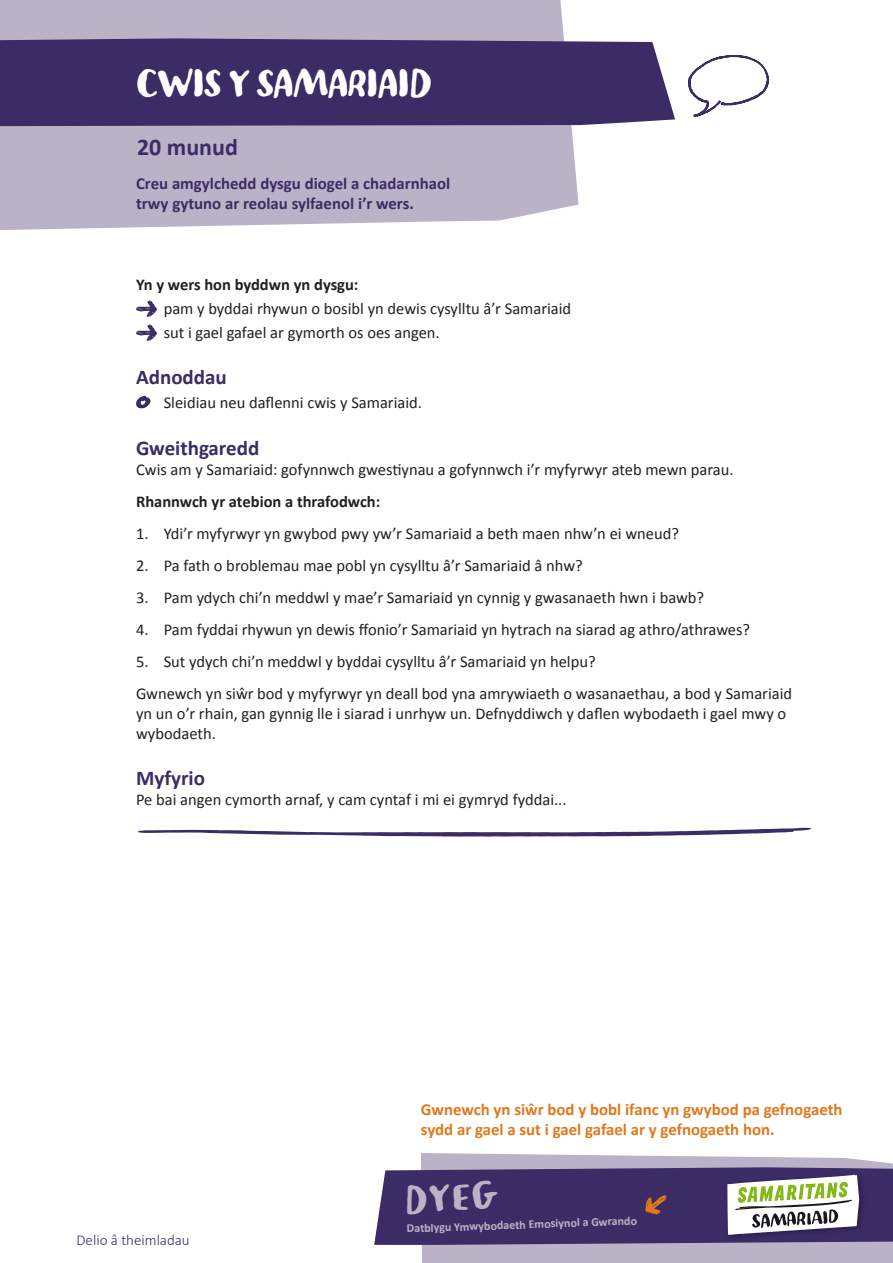
<style>
.page{position:relative;width:893px;height:1263px;background:#fff}
.page>*{position:absolute;margin:0;border:0;box-sizing:border-box;transform-origin:0 0}
.t1{font:36px "Samaritans";color:#fff}
.t2{font:36px "Samaritans";color:#bab3c7}
.NEW_Heading{font:700 24px "Calibri";color:#3b2c65}
.NEW_Heading-2{font:700 21px "Calibri";color:#3b2c65}
.t3{font:700 16.8px/20.1px "Calibri";color:#e1781c}
.t4{font:700 16.8px/20.1px "Calibri";color:#3b2c65}
.NEW_Body_text{font:16.5px/19.8px "Calibri";color:#231f20}
.NEW_Bullet_list_body{font:16.5px "Calibri";color:#231f20}
.NEW_Body_text-2{font:700 16.5px "Calibri";color:#231f20}
.NEW_Body_text_Bold{font:700 16.5px "Calibri";color:#231f20}
.t5{font:300 15px "Calibri";color:#3b2c65}
.t6{font:700 12px "Calibri";color:#bab3c7}
</style>
<div class="page">
<div style="left:0;top:0;width:578px;height:230px;background:#bab3c7"></div>
<svg style="left:421px;top:1153px;width:472px;height:110px;fill:#bab3c7"></svg>
<div style="left:0;top:38px;width:675px;height:88px;background:#3b2c65"></div>
<svg style="left:688px;top:55px;width:81px;height:62px"></svg>
<svg style="left:374px;top:1167px;width:519px;height:78px"></svg>
<svg style="left:136px;top:300px;width:21px;height:17px"></svg>
<svg style="left:136px;top:324px;width:21px;height:17px"></svg>
<svg style="left:136px;top:396px;width:15px;height:12px"></svg>
<svg style="left:138px;top:827px;width:673px;height:10px"></svg>
<p class="t1" style="left:137px;top:65px;width:296px">CWIS Y SAMARIAID</p>
<p class="NEW_Heading" style="left:137px;top:132px;width:102px">20 munud</p>
<p class="t4" style="left:136px;top:174px;width:316px">Creu amgylchedd dysgu diogel a chadarnhaol trwy gytuno ar reolau sylfaenol i’r wers.</p>
<p class="NEW_Body_text_Bold" style="left:136px;top:274px;width:224px">Yn y wers hon byddwn yn dysgu:</p>
<p class="NEW_Bullet_list_body" style="left:164px;top:298px;width:409px">pam y byddai rhywun o bosibl yn dewis cysylltu â’r Samariaid</p>
<p class="NEW_Bullet_list_body" style="left:164px;top:322px;width:278px">sut i gael gafael ar gymorth os oes angen.</p>
<p class="NEW_Heading-2" style="left:136px;top:364px;width:92px">Adnoddau</p>
<p class="NEW_Bullet_list_body" style="left:164px;top:392px;width:260px">Sleidiau neu daflenni cwis y Samariaid.</p>
<p class="NEW_Heading-2" style="left:136px;top:434px;width:125px">Gweithgaredd</p>
<p class="NEW_Body_text" style="left:136px;top:459px;width:599px">Cwis am y Samariaid: gofynnwch gwestiynau a gofynnwch i’r myfyrwyr ateb mewn parau.</p>
<p class="NEW_Body_text-2" style="left:136px;top:491px;width:246px">Rhannwch yr atebion a thrafodwch:</p>
<p class="NEW_Body_text" style="left:136px;top:523px;width:544px">1. Ydi’r myfyrwyr yn gwybod pwy yw’r Samariaid a beth maen nhw’n ei wneud?</p>
<p class="NEW_Body_text" style="left:136px;top:556px;width:448px">2. Pa fath o broblemau mae pobl yn cysylltu â’r Samariaid â nhw?</p>
<p class="NEW_Body_text" style="left:136px;top:588px;width:570px">3. Pam ydych chi’n meddwl y mae’r Samariaid yn cynnig y gwasanaeth hwn i bawb?</p>
<p class="NEW_Body_text" style="left:136px;top:620px;width:616px">4. Pam fyddai rhywun yn dewis ffonio’r Samariaid yn hytrach na siarad ag athro/athrawes?</p>
<p class="NEW_Body_text" style="left:136px;top:652px;width:461px">5. Sut ydych chi’n meddwl y byddai cysylltu â’r Samariaid yn helpu?</p>
<p class="NEW_Body_text" style="left:136px;top:684px;width:657px">Gwnewch yn siŵr bod y myfyrwyr yn deall bod yna amrywiaeth o wasanaethau, a bod y Samariaid yn un o’r rhain, gan gynnig lle i siarad i unrhyw un. Defnyddiwch y daflen wybodaeth i gael mwy o wybodaeth.</p>
<p class="NEW_Heading-2" style="left:136px;top:765px;width:71px">Myfyrio</p>
<p class="NEW_Body_text" style="left:136px;top:790px;width:432px">Pe bai angen cymorth arnaf, y cam cyntaf i mi ei gymryd fyddai...</p>
<p class="t3" style="left:421px;top:1099px;width:423px">Gwnewch yn siŵr bod y bobl ifanc yn gwybod pa gefnogaeth sydd ar gael a sut i gael gafael ar y gefnogaeth hon.</p>
<p class="t5" style="left:77px;top:1230px;width:115px">Delio â theimladau</p>
<h1 class="t2" style="left:404px;top:1182px;width:94px;rotate:-3deg">DYEG</h1>
<p class="t6" style="left:407px;top:1221px;width:232px;rotate:-2deg">Datblygu Ymwybodaeth Emosiynol a Gwrando</p>
</div>
